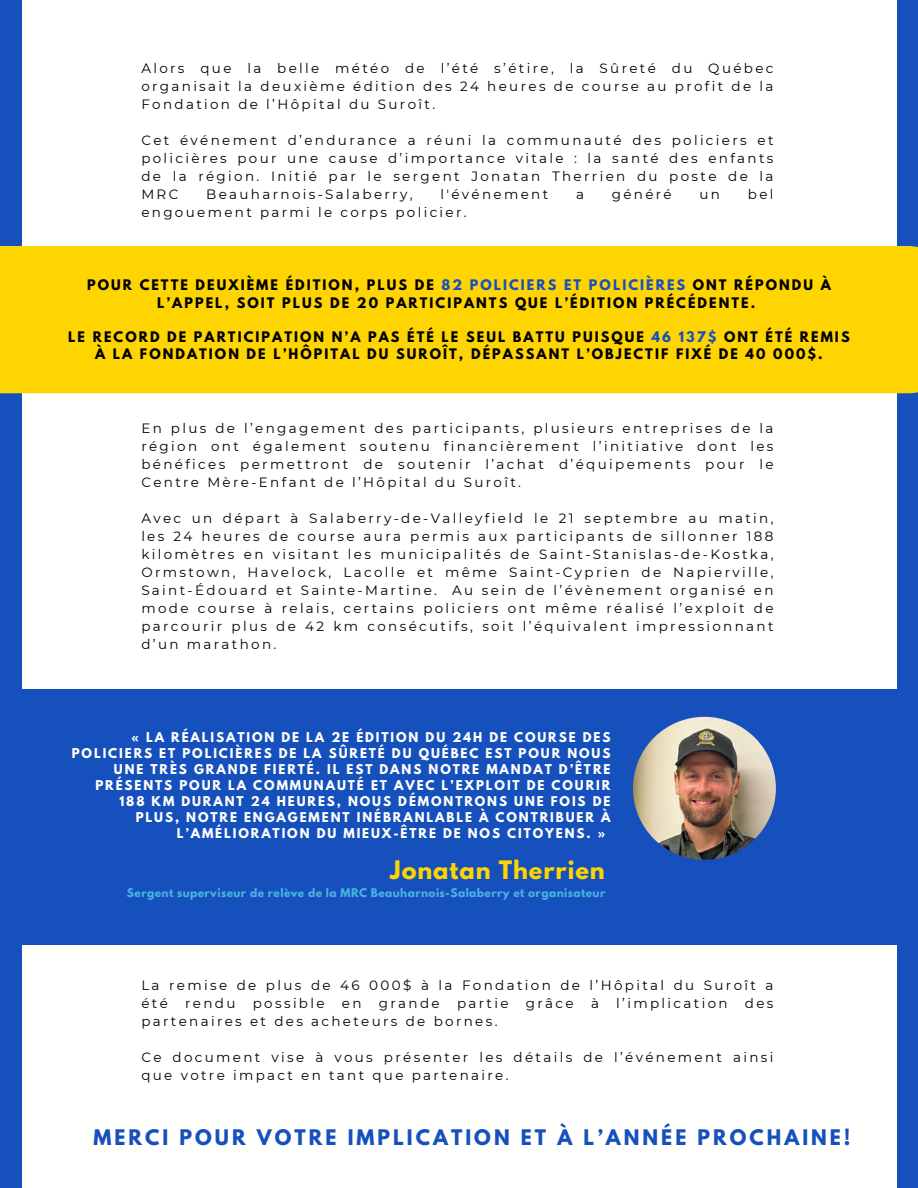
<style>
.page{position:relative;width:918px;height:1188px;background:#1650bd}
.page>*{position:absolute;margin:0;border:0;box-sizing:border-box;transform-origin:0 0}
.t1{font:700 22.5px "League Spartan";letter-spacing:.04em;color:#ffd501}
.t2{font:700 19.05px "League Spartan";letter-spacing:.155em;color:#1650bd}
.t3{font:13.5px/18px "Montserrat";letter-spacing:.175em;color:#000;text-align:justify}
.t4{font:700 12.9px/17.2px "League Spartan";letter-spacing:.16em;color:#000;text-align:center}
.t5{font:700 12px "League Spartan";letter-spacing:.16em;color:#fffffe}
.t6{font:700 10.65px "League Spartan";letter-spacing:.04em;color:#48b3e1}
.s1{color:#1650bd}
</style>
<div class="page">
<div style="left:23px;top:0;width:874px;height:689px;background:#fffffe"></div>
<img style="left:633px;top:717px;width:143px;height:143px">
<div style="left:0;top:246px;width:918px;height:147px;background:#ffd501"></div>
<div style="left:23px;top:945px;width:874px;height:243px;background:#fffffe"></div>
<h3 class="t3" style="left:141px;top:59px;width:634px">Alors que la belle météo de l’été s’étire, la Sûreté du Québec organisait la deuxième édition des 24 heures de course au profit de la Fondation de l’Hôpital du Suroît.</h3>
<h3 class="t3" style="left:141px;top:131px;width:634px">Cet événement d’endurance a réuni la communauté des policiers et policières pour une cause d’importance vitale : la santé des enfants de la région. Initié par le sergent Jonatan Therrien du poste de la MRC</h3>
<h3 class="t3" style="left:206px;top:185px;width:208px">Beauharnois-Salaberry,</h3>
<h3 class="t3" style="left:440px;top:185px;width:109px">l'événement</h3>
<h3 class="t3" style="left:576px;top:185px;width:9px">a</h3>
<h3 class="t3" style="left:612px;top:185px;width:62px">généré</h3>
<h3 class="t3" style="left:700px;top:185px;width:22px">un</h3>
<h3 class="t3" style="left:748px;top:185px;width:27px">bel</h3>
<h3 class="t3" style="left:141px;top:203px;width:327px">engouement parmi le corps policier.</h3>
<p class="t4" style="left:87px;top:278px;width:745px">POUR CETTE DEUXIÈME ÉDITION, PLUS DE <span class="s1">82 POLICIERS ET POLICIÈRES</span> ONT RÉPONDU À<br>L’APPEL, SOIT PLUS DE 20 PARTICIPANTS QUE L’ÉDITION PRÉCÉDENTE.</p>
<p class="t4" style="left:68px;top:330px;width:783px">LE RECORD DE PARTICIPATION N’A PAS ÉTÉ LE SEUL BATTU PUISQUE <span class="s1">46 137$</span> ONT ÉTÉ REMIS<br>À LA FONDATION DE L’HÔPITAL DU SUROÎT, DÉPASSANT L’OBJECTIF FIXÉ DE 40 000$.</p>
<h3 class="t3" style="left:141px;top:419px;width:634px">En plus de l’engagement des participants, plusieurs entreprises de la région ont également soutenu financièrement l’initiative dont les bénéfices permettront de soutenir l’achat d’équipements pour le Centre Mère-Enfant de l’Hôpital du Suroît.</h3>
<h2 class="t3" style="left:141px;top:509px;width:634px">Avec un départ à Salaberry-de-Valleyfield le 21 septembre au matin, les 24 heures de course aura permis aux participants de sillonner 188 kilomètres en visitant les municipalités de Saint-Stanislas-de-Kostka, Ormstown, Havelock, Lacolle et même Saint-Cyprien de Napierville, Saint-Édouard et Sainte-Martine. Au sein de l’évènement organisé en mode course à relais, certains policiers ont même réalisé l’exploit de parcourir plus de 42 km consécutifs, soit l’équivalent impressionnant d’un marathon.</h2>
<p class="t5" style="left:132px;top:731px;width:480px">« LA RÉALISATION DE LA 2E ÉDITION DU 24H DE COURSE DES</p>
<p class="t5" style="left:72px;top:747px;width:540px">POLICIERS ET POLICIÈRES DE LA SÛRETÉ DU QUÉBEC EST POUR NOUS</p>
<p class="t5" style="left:114px;top:763px;width:498px">UNE TRÈS GRANDE FIERTÉ. IL EST DANS NOTRE MANDAT D’ÊTRE</p>
<p class="t5" style="left:95px;top:779px;width:517px">PRÉSENTS POUR LA COMMUNAUTÉ ET AVEC L’EXPLOIT DE COURIR</p>
<p class="t5" style="left:119px;top:795px;width:493px">188 KM DURANT 24 HEURES, NOUS DÉMONTRONS UNE FOIS DE</p>
<p class="t5" style="left:136px;top:811px;width:476px">PLUS, NOTRE ENGAGEMENT INÉBRANLABLE À CONTRIBUER À</p>
<p class="t5" style="left:177px;top:827px;width:430px">L’AMÉLIORATION DU MIEUX-ÊTRE DE NOS CITOYENS. »</p>
<h2 class="t1" style="left:390px;top:859px;width:216px">Jonatan Therrien</h2>
<h4 class="t6" style="left:127px;top:888px;width:480px">Sergent superviseur de relève de la MRC Beauharnois-Salaberry et organisateur</h4>
<h3 class="t3" style="left:141px;top:977px;width:634px">La remise de plus de 46 000$ à la Fondation de l’Hôpital du Suroît a été</h3>
<h3 class="t3" style="left:185px;top:995px;width:52px">rendu</h3>
<h3 class="t3" style="left:253px;top:995px;width:73px">possible</h3>
<h3 class="t3" style="left:342px;top:995px;width:21px">en</h3>
<h3 class="t3" style="left:379px;top:995px;width:62px">grande</h3>
<h3 class="t3" style="left:457px;top:995px;width:53px">partie</h3>
<h3 class="t3" style="left:526px;top:995px;width:49px">grâce</h3>
<h3 class="t3" style="left:591px;top:995px;width:9px">à</h3>
<h3 class="t3" style="left:616px;top:995px;width:113px">l’implication</h3>
<h3 class="t3" style="left:745px;top:995px;width:30px">des</h3>
<h3 class="t3" style="left:141px;top:1013px;width:358px">partenaires et des acheteurs de bornes.</h3>
<h3 class="t3" style="left:141px;top:1049px;width:634px">Ce document vise à vous présenter les détails de l’événement ainsi que votre impact en tant que partenaire.</h3>
<h1 class="t2" style="left:93px;top:1128px;width:759px">MERCI POUR VOTRE IMPLICATION ET À L’ANNÉE PROCHAINE!</h1>
</div>
